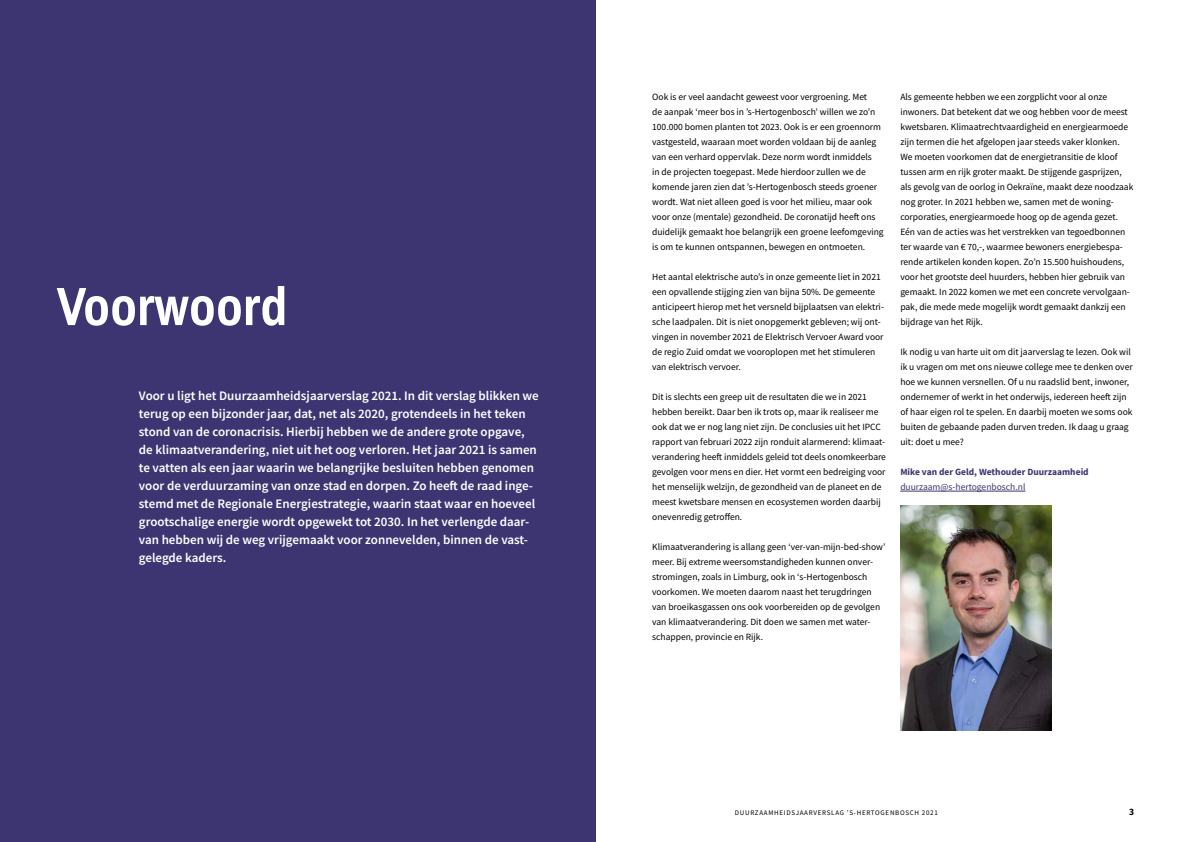
<style>
.page{position:relative;width:1191px;height:842px;background:#fff}
.page>*{position:absolute;margin:0;border:0;box-sizing:border-box;transform-origin:0 0}
.H2_-_Titel_hoofdstuk{font:54px "Archivo Narrow";color:#fff}
.P_-_Intro{font:600 13px/18px "Source Sans Pro";color:#fff}
.P_-_Platte_tekst{font:9.5px/15px "Source Sans Pro";color:#000}
.P_-_Platte_tekst-2{font:700 9.5px "Source Sans Pro";color:#3c3572}
.P_-_Platte_tekst-3{font:9.5px "Source Sans Pro";color:#3c3572}
.t1{font:700 9.5px "Source Sans Pro";color:#000}
.t2{font:7px "Source Sans Pro";letter-spacing:.1em;color:#000}
</style>
<div class="page">
<div style="left:0;top:0;width:595px;height:842px;background:#3c3572"></div>
<hr style="left:900px;top:491px;width:125px;height:1px;background:#3c3572">
<img style="left:900px;top:505px;width:151px;height:225px">
<h2 class="H2_-_Titel_hoofdstuk" style="left:57px;top:268px;width:232px">Voorwoord</h2>
<p class="P_-_Intro" style="left:139px;top:387px;width:401px">Voor u ligt het Duurzaamheidsjaarverslag 2021. In dit verslag blikken we terug op een bijzonder jaar, dat, net als 2020, grotendeels in het teken stond van de coronacrisis. Hierbij hebben we de andere grote opgave, de klimaatverandering, niet uit het oog verloren. Het jaar 2021 is samen te vatten als een jaar waarin we belangrijke besluiten hebben genomen voor de verduurzaming van onze stad en dorpen. Zo heeft de raad inge&shy;stemd met de Regionale Energiestrategie, waarin staat waar en hoeveel grootschalige energie wordt opgewekt tot 2030. In het verlengde daar&shy;van hebben wij de weg vrijgemaakt voor zonnevelden, binnen de vast&shy;gelegde kaders.</p>
<p class="P_-_Platte_tekst" style="left:652px;top:89px;width:233px">Ook is er veel aandacht geweest voor vergroening. Met<br>de aanpak ‘meer bos in ’s-Hertogenbosch’ willen we zo’n 100.000 bomen planten tot 2023. Ook is er een groennorm vastgesteld, waaraan moet worden voldaan bij de aanleg van een verhard oppervlak. Deze norm wordt inmiddels<br>in de projecten toegepast. Mede hierdoor zullen we de komende jaren zien dat ’s-Hertogenbosch steeds groener wordt. Wat niet alleen goed is voor het milieu, maar ook voor onze (mentale) gezondheid. De coronatijd heeft ons duidelijk gemaakt hoe belangrijk een groene leefomgeving is om te kunnen ontspannen, bewegen en ontmoeten.</p>
<p class="P_-_Platte_tekst" style="left:652px;top:269px;width:233px">Het aantal elektrische auto’s in onze gemeente liet in 2021 een opvallende stijging zien van bijna 50%. De gemeente anticipeert hierop met het versneld bijplaatsen van elektri&shy;sche laadpalen. Dit is niet onopgemerkt gebleven; wij ont&shy;vingen in november 2021 de Elektrisch Vervoer Award voor de regio Zuid omdat we vooroplopen met het stimuleren van elektrisch vervoer.</p>
<p class="P_-_Platte_tekst" style="left:652px;top:389px;width:235px">Dit is slechts een greep uit de resultaten die we in 2021 hebben bereikt. Daar ben ik trots op, maar ik realiseer me ook dat we er nog lang niet zijn. De conclusies uit het IPCC rapport van februari 2022 zijn ronduit alarmerend: klimaat&shy;verandering heeft inmiddels geleid tot deels onomkeerbare gevolgen voor mens en dier. Het vormt een bedreiging voor het menselijk welzijn, de gezondheid van de planeet en de meest kwetsbare mensen en ecosystemen worden daarbij onevenredig getroffen.</p>
<p class="P_-_Platte_tekst" style="left:652px;top:539px;width:235px">Klimaatverandering is allang geen ‘ver-van-mijn-bed-show’ meer. Bij extreme weersomstandigheden kunnen onver&shy;stromingen, zoals in Limburg, ook in ‘s-Hertogenbosch voorkomen. We moeten daarom naast het terugdringen van broeikasgassen ons ook voorbereiden op de gevolgen van klimaatverandering. Dit doen we samen met water&shy;schappen, provincie en Rijk.</p>
<p class="P_-_Platte_tekst" style="left:900px;top:89px;width:235px">Als gemeente hebben we een zorgplicht voor al onze inwoners. Dat betekent dat we oog hebben voor de meest kwetsbaren. Klimaatrechtvaardigheid en energiearmoede zijn termen die het afgelopen jaar steeds vaker klonken.<br>We moeten voorkomen dat de energietransitie de kloof tussen arm en rijk groter maakt. De stijgende gasprijzen, als gevolg van de oorlog in Oekraïne, maakt deze noodzaak nog groter. In 2021 hebben we, samen met de woning&shy;corporaties, energiearmoede hoog op de agenda gezet.<br>Eén van de acties was het verstrekken van tegoedbonnen ter waarde van € 70,-, waarmee bewoners energiebespa&shy;rende artikelen konden kopen. Zo’n 15.500 huishoudens, voor het grootste deel huurders, hebben hier gebruik van gemaakt. In 2022 komen we met een concrete vervolgaan&shy;pak, die mede mede mogelijk wordt gemaakt dankzij een bijdrage van het Rijk.</p>
<p class="P_-_Platte_tekst" style="left:900px;top:344px;width:234px">Ik nodig u van harte uit om dit jaarverslag te lezen. Ook wil ik u vragen om met ons nieuwe college mee te denken over hoe we kunnen versnellen. Of u nu raadslid bent, inwoner, ondernemer of werkt in het onderwijs, iedereen heeft zijn of haar eigen rol te spelen. En daarbij moeten we soms ook buiten de gebaande paden durven treden. Ik daag u graag uit: doet u mee?</p>
<p class="P_-_Platte_tekst-2" style="left:900px;top:465px;width:190px">Mike van der Geld, Wethouder Duurzaamheid</p>
<p class="P_-_Platte_tekst-3" style="left:900px;top:481px;width:127px">duurzaam@s-hertogenbosch.nl</p>
<p class="t2" style="left:735px;top:808px;width:204px">DUURZAAMHEIDSJAARVERSLAG ’S-HERTOGENBOSCH 2021</p>
<p class="t1" style="left:1129px;top:805px;width:7px">3</p>
</div>
